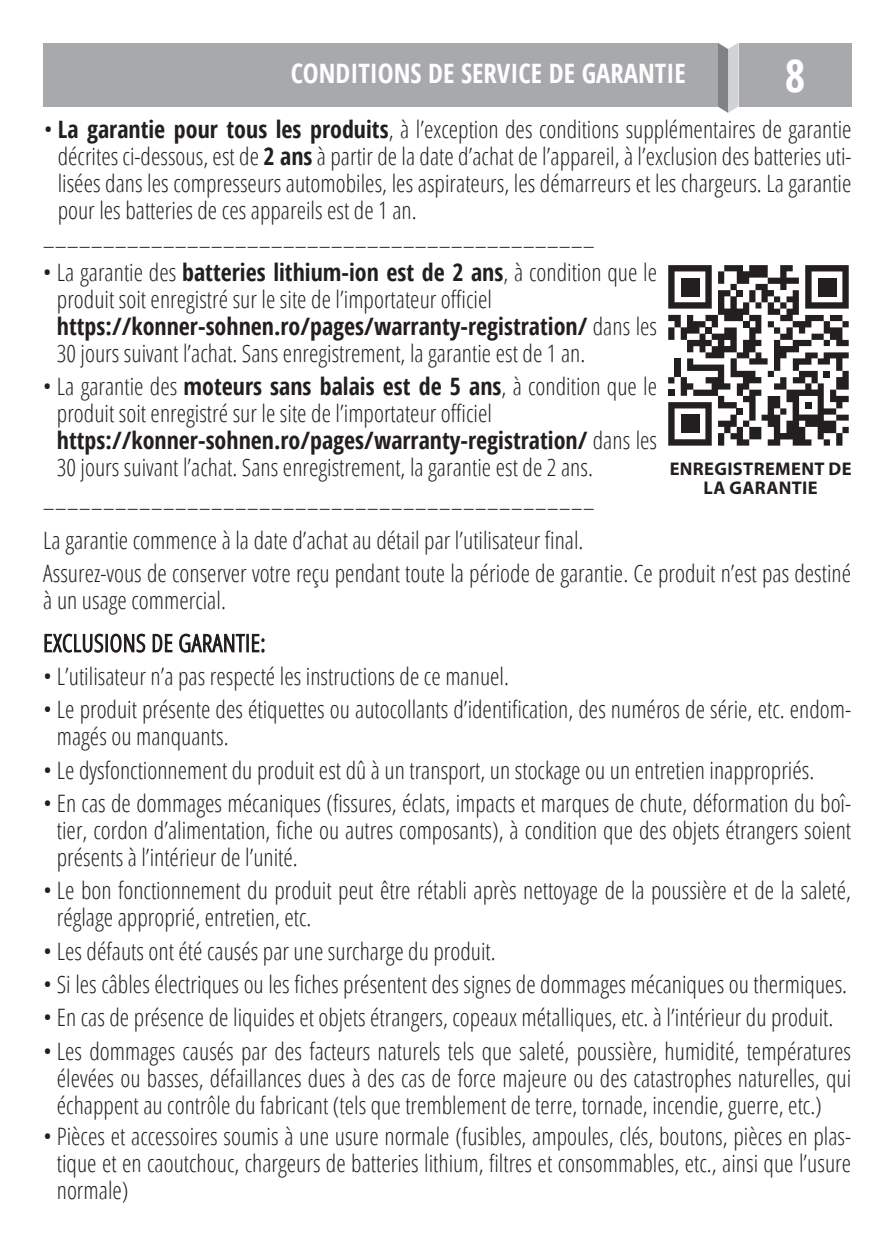
<style>
.page{position:relative;width:893px;height:1259px;background:#fff}
.page>*{position:absolute;margin:0;border:0;box-sizing:border-box;transform-origin:0 0}
.t1{font:700 condensed 44.7px "Open Sans";color:#fff}
.t2{font:700 condensed 26.7px "Open Sans";color:#fff}
.t3{font:300 condensed 24px/27px "Open Sans";color:#231f20}
.t4{font:300 condensed 24px/42.6px "Open Sans";letter-spacing:.025em;color:#231f20}
.t5{font:700 18.3px/18.3px "Myriad Pro";letter-spacing:.02em;color:#231f20;text-align:center}
.s1{font-weight:700}
</style>
<div class="page">
<div style="left:739px;top:43px;width:113px;height:63px;background:#a8a9ad"></div>
<svg style="left:717px;top:43px;width:22px;height:70px;background:#b2b3b5"></svg>
<div style="left:43px;top:43px;width:674px;height:63px;background:#a8a9ad"></div>
<svg style="left:668px;top:265px;width:181px;height:180px"></svg>
<div style="left:705px;top:327px;width:7px;height:7px;background:#231f20"></div>
<p class="t2" style="left:291px;top:55px;width:396px">CONDITIONS DE SERVICE DE GARANTIE</p>
<h1 class="t1" style="left:785px;top:44px;width:22px">8</h1>
<p class="t3" style="left:58px;top:115px;width:795px;text-align:justify;text-indent:-14px">• <span class="s1">La garantie pour tous les produits</span>, à l’exception des conditions supplémentaires de garantie décrites ci-dessous, est de <span class="s1">2 ans</span> à partir de la date d’achat de l’appareil, à l’exclusion des batteries uti&shy;lisées dans les compresseurs automobiles, les aspirateurs, les démarreurs et les chargeurs. La garantie pour les batteries de ces appareils est de 1 an.</p>
<p class="t3" style="left:43px;top:231px;width:553px">––––––––––––––––––––––––––––––––––––––––––––––</p>
<p class="t3" style="left:57px;top:258px;width:602px;text-indent:-14px">• La garantie des <span class="s1">batteries lithium-ion est de 2 ans</span>, à condition que le produit soit enregistré sur le site de l’importateur officiel <span class="s1">https://konner-sohnen.ro/pages/warranty-registration/</span> dans les 30 jours suivant l’achat. Sans enregistrement, la garantie est de 1 an.</p>
<p class="t3" style="left:57px;top:372px;width:602px;text-indent:-14px">• La garantie des <span class="s1">moteurs sans balais est de 5 ans</span>, à condition que le produit soit enregistré sur le site de l’importateur officiel <span class="s1">https://konner-sohnen.ro/pages/warranty-registration/</span> dans les 30 jours suivant l’achat. Sans enregistrement, la garantie est de 2 ans.</p>
<p class="t3" style="left:43px;top:493px;width:554px">––––––––––––––––––––––––––––––––––––––––––––––</p>
<p class="t5" style="left:670px;top:459px;width:183px">ENREGISTREMENT DE<br>LA GARANTIE</p>
<p class="t3" style="left:43px;top:522px;width:809px;line-height:33.3px">La garantie commence à la date d’achat au détail par l’utilisateur final.<br>Assurez-vous de conserver votre reçu pendant toute la période de garantie. Ce produit n’est pas destiné</p>
<p class="t4" style="left:43px;top:578px;width:224px">à un usage commercial.<br>EXCLUSIONS DE GARANTIE:</p>
<p class="t3" style="left:43px;top:662px;width:467px">• L’utilisateur n’a pas respecté les instructions de ce manuel.</p>
<p class="t3" style="left:57px;top:695px;width:796px;text-indent:-14px">• Le produit présente des étiquettes ou autocollants d’identification, des numéros de série, etc. endom&shy;magés ou manquants.</p>
<p class="t3" style="left:43px;top:755px;width:772px">• Le dysfonctionnement du produit est dû à un transport, un stockage ou un entretien inappropriés.</p>
<p class="t3" style="left:57px;top:789px;width:796px;text-align:justify;text-indent:-14px">• En cas de dommages mécaniques (fissures, éclats, impacts et marques de chute, déformation du boî&shy;tier, cordon d’alimentation, fiche ou autres composants), à condition que des objets étrangers soient présents à l’intérieur de l’unité.</p>
<p class="t3" style="left:57px;top:876px;width:796px;text-indent:-14px">• Le bon fonctionnement du produit peut être rétabli après nettoyage de la poussière et de la saleté, réglage approprié, entretien, etc.</p>
<p class="t3" style="left:43px;top:936px;width:454px">• Les défauts ont été causés par une surcharge du produit.</p>
<p class="t3" style="left:43px;top:970px;width:805px">• Si les câbles électriques ou les fiches présentent des signes de dommages mécaniques ou thermiques.</p>
<p class="t3" style="left:43px;top:1003px;width:792px">• En cas de présence de liquides et objets étrangers, copeaux métalliques, etc. à l’intérieur du produit.</p>
<p class="t3" style="left:57px;top:1036px;width:796px;text-align:justify;text-indent:-14px">• Les dommages causés par des facteurs naturels tels que saleté, poussière, humidité, températures élevées ou basses, défaillances dues à des cas de force majeure ou des catastrophes naturelles, qui échappent au contrôle du fabricant (tels que tremblement de terre, tornade, incendie, guerre, etc.)</p>
<p class="t3" style="left:57px;top:1122px;width:796px;text-align:justify;text-indent:-14px">• Pièces et accessoires soumis à une usure normale (fusibles, ampoules, clés, boutons, pièces en plas&shy;tique et en caoutchouc, chargeurs de batteries lithium, filtres et consommables, etc., ainsi que l’usure normale)</p>
</div>
